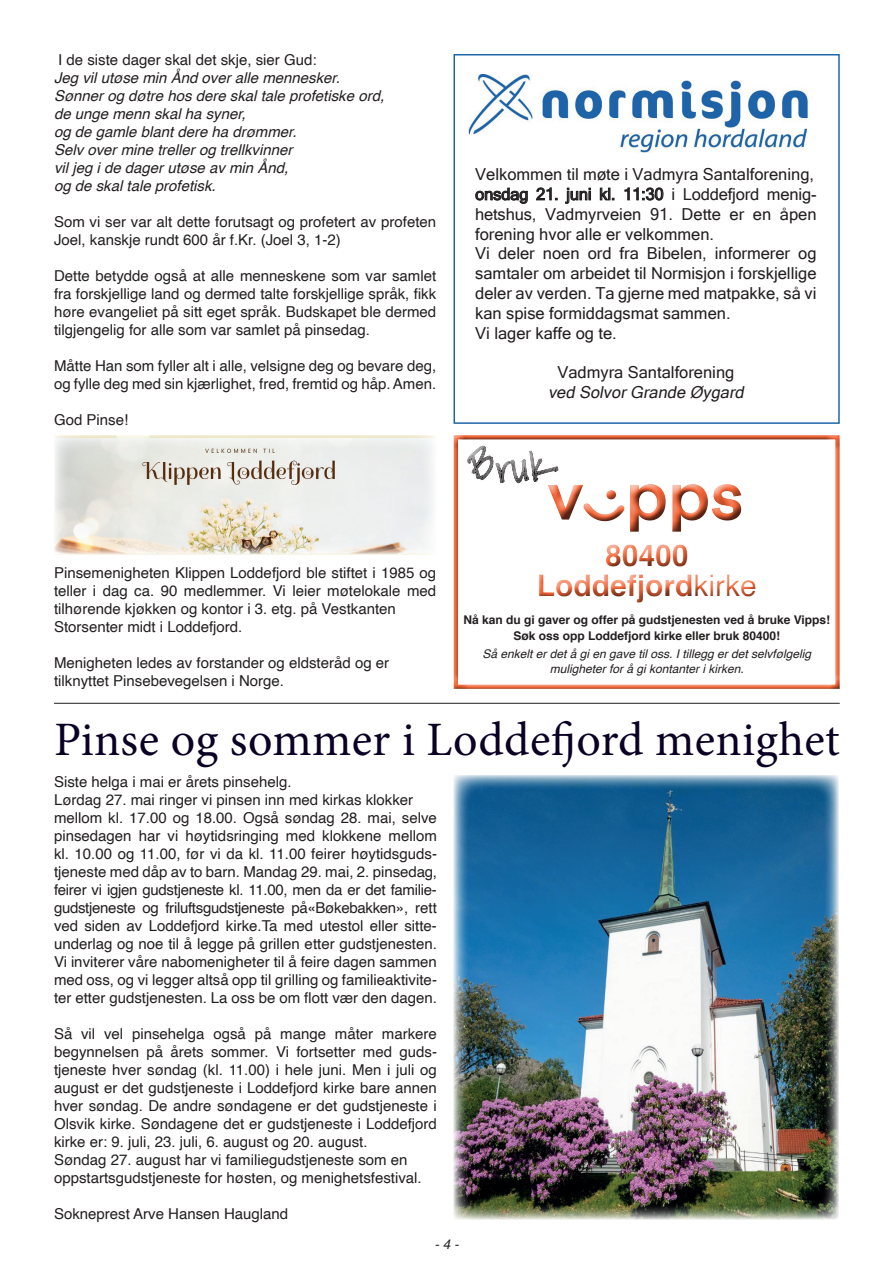
<style>
.page{position:relative;width:893px;height:1263px;background:#fff}
.page>*{position:absolute;margin:0;border:0;box-sizing:border-box;transform-origin:0 0}
.t1{font:48px "Minion Pro";letter-spacing:.01em;color:#0a0124}
.t2{font:700 30px/30px "Helvetica";color:#f26537;text-align:center}
.t3{font:16.5px/19.8px "Microsoft Sans Serif";color:#231f20}
.t4{font:italic 16.5px "Microsoft Sans Serif";color:#231f20}
.t5{font:15px/18px "Helvetica";color:#231f20}
.t6{font:italic 15px/18px "Helvetica";color:#231f20}
.t7{font:italic 13.5px "Helvetica";color:#231f20}
.t8{font:700 12px/16.5px "Helvetica";color:#231f20;text-align:center}
.t9{font:italic 12px/14.4px "Helvetica";color:#231f20;text-align:center}
.s1{font-weight:400}
</style>
<div class="page">
<div style="left:452px;top:435px;width:388px;height:256px;background:#231f20;opacity:.75"></div>
<hr style="left:54px;top:703px;width:786px;height:1px;background:#231f20">
<img style="left:453px;top:775px;width:386px;height:444px">
<img style="left:54px;top:435px;width:382px;height:120px">
<svg style="left:454px;top:435px;width:117px;height:64px"></svg>
<div style="left:528px;top:534px;width:236px;height:75px;background:#fff"></div>
<div style="left:530px;top:540px;width:237px;height:73px;background:#231f20;opacity:.75"></div>
<img style="left:469px;top:75px;width:339px;height:78px">
<div style="left:453px;top:54px;width:387px;height:370px;border:2px solid #1f66aa"></div>
<img style="left:545px;top:460px;width:197px;height:13px">
<div style="left:544px;top:473px;width:199px;height:66px;background:#fff"></div>
<div style="left:546px;top:477px;width:197px;height:64px;background:#231f20;opacity:.75"></div>
<p class="t5" style="left:58px;top:51px;width:260px">I de siste dager skal det skje, sier Gud:</p>
<p class="t6" style="left:54px;top:69px;width:332px">Jeg vil utøse min Ånd over alle mennesker.<br>Sønner og døtre hos dere skal tale profetiske ord, de unge menn skal ha syner,<br>og de gamle blant dere ha drømmer.<br>Selv over mine treller og trellkvinner<br>vil jeg i de dager utøse av min Ånd,<br>og de skal tale profetisk.</p>
<p class="t5" style="left:54px;top:213px;width:384px">Som vi ser var alt dette forutsagt og profetert av profeten<br>Joel, kanskje rundt 600 år f.Kr. (Joel 3, 1-2)</p>
<p class="t5" style="left:54px;top:267px;width:384px;text-align:justify">Dette betydde også at alle menneskene som var samlet fra forskjellige land og dermed talte forskjellige språk, fikk høre evangeliet på sitt eget språk. Budskapet ble dermed tilgjengelig for alle som var samlet på pinsedag.</p>
<p class="t5" style="left:54px;top:357px;width:384px">Måtte Han som fyller alt i alle, velsigne deg og bevare deg, og fylle deg med sin kjærlighet, fred, fremtid og håp. Amen.</p>
<p class="t5" style="left:54px;top:411px;width:76px">God Pinse!</p>
<p class="t3" style="left:475px;top:164px;width:343px">Velkommen til møte i Vadmyra Santalforening, onsdag 21. juni kl. 11:30 i Loddefjord menig&shy;hetshus, Vadmyrveien 91. Dette er en åpen forening hvor alle er velkommen.<br>Vi deler noen ord fra Bibelen, informerer og samtaler om arbeidet til Normisjon i forskjellige deler av verden. Ta gjerne med matpakke, så vi kan spise formiddagsmat sammen.<br>Vi lager kaffe og te.</p>
<p class="t3" style="left:557px;top:362px;width:178px">Vadmyra Santalforening</p>
<p class="t4" style="left:548px;top:383px;width:201px">ved Solvor Grande Øygard</p>
<p class="t5" style="left:54px;top:564px;width:384px">Pinsemenigheten Klippen Loddefjord ble stiftet i 1985 og teller i dag ca. 90 medlemmer. Vi leier møtelokale med tilhørende kjøkken og kontor i 3. etg. på Vestkanten Storsenter midt i Loddefjord.</p>
<p class="t5" style="left:54px;top:654px;width:337px">Menigheten ledes av forstander og eldsteråd og er tilknyttet Pinsebevegelsen i Norge.</p>
<h2 class="t2" style="left:537px;top:541px;width:221px">80400<br>Loddefjord<span class="s1">kirke</span></h2>
<p class="t8" style="left:464px;top:612px;width:368px">Nå kan du gi gaver og offer på gudstjenesten ved å bruke Vipps!<br>Søk oss opp Loddefjord kirke eller bruk 80400!</p>
<p class="t9" style="left:482px;top:647px;width:330px">Så enkelt er det å gi en gave til oss. I tillegg er det selvfølgelig muligheter for å gi kontanter i kirken.</p>
<h1 class="t1" style="left:54px;top:707px;width:787px">Pinse og sommer i Loddefjord menighet</h1>
<p class="t5" style="left:54px;top:773px;width:384px">Siste helga i mai er årets pinsehelg.<br>Lørdag 27. mai ringer vi pinsen inn med kirkas klokker mellom kl. 17.00 og 18.00. Også søndag 28. mai, selve pinsedagen har vi høytidsringing med klokkene mellom kl. 10.00 og 11.00, før vi da kl. 11.00 feirer høytidsguds&shy;tjeneste med dåp av to barn. Mandag 29. mai, 2. pinsedag, feirer vi igjen gudstjeneste kl. 11.00, men da er det familie&shy;gudstjeneste og friluftsgudstjeneste på«Bøkebakken», rett ved siden av Loddefjord kirke.Ta med utestol eller sitte&shy;underlag og noe til å legge på grillen etter gudstjenesten.<br>Vi inviterer våre nabomenigheter til å feire dagen sammen med oss, og vi legger altså opp til grilling og familieaktivite&shy;ter etter gudstjenesten. La oss be om flott vær den dagen.</p>
<p class="t5" style="left:54px;top:1025px;width:384px">Så vil vel pinsehelga også på mange måter markere begynnelsen på årets sommer. Vi fortsetter med guds&shy;tjeneste hver søndag (kl. 11.00) i hele juni. Men i juli og august er det gudstjeneste i Loddefjord kirke bare annen hver søndag. De andre søndagene er det gudstjeneste i Olsvik kirke. Søndagene det er gudstjeneste i Loddefjord kirke er: 9. juli, 23. juli, 6. august og 20. august.<br>Søndag 27. august har vi familiegudstjeneste som en oppstartsgudstjeneste for høsten, og menighetsfestival.</p>
<p class="t5" style="left:54px;top:1205px;width:236px">Sokneprest Arve Hansen Haugland</p>
<p class="t7" style="left:434px;top:1234px;width:26px">- 4 -</p>
</div>
